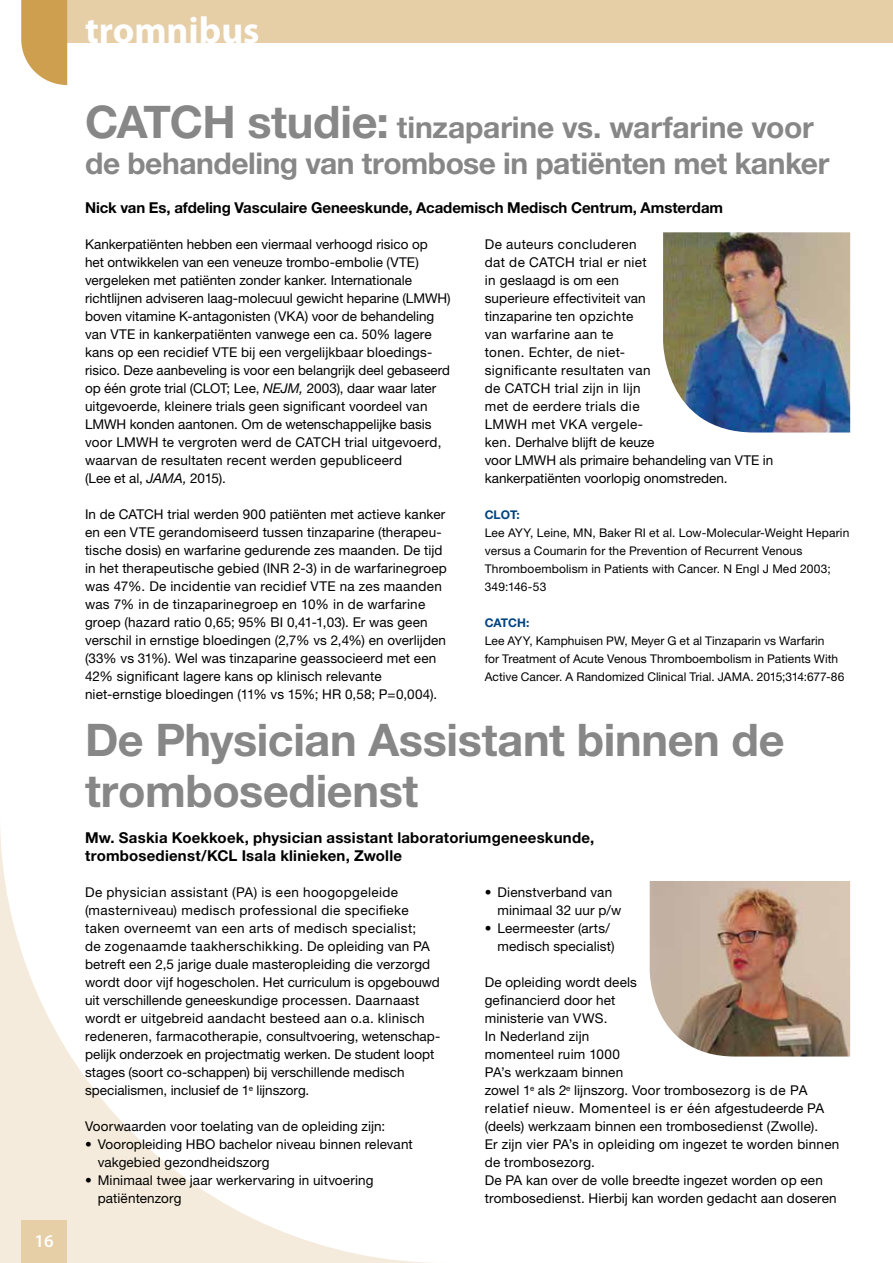
<style>
.page{position:relative;width:893px;height:1263px;background:#fff}
.page>*{position:absolute;margin:0;border:0;box-sizing:border-box;transform-origin:0 0}
.t1{font:700 45px/51px "Helvetica Neue LT Std";letter-spacing:-.01em;color:#878787}
.t2{font:700 37.5px "Myriad Pro";color:#fff}
.t3{font:700 30px/36px "Helvetica Neue LT Std";letter-spacing:-.015em;color:#878787}
.t4{font:600 18px "Myriad Pro";color:#fff}
.t5{font:700 15px/18px "Helvetica Neue LT Std";letter-spacing:.01em;color:#000}
.t6{font:13.5px/18px "Helvetica Neue LT Std";letter-spacing:.01em;color:#000}
.t7{font:12px/18px "Helvetica Neue LT Std";letter-spacing:.01em;color:#000}
.t8{font:700 12px "Helvetica Neue LT Std";color:#004380}
.s1{font-size:45px}
.s2{font-style:italic}
</style>
<div class="page">
<svg style="left:0;top:830px;width:431px;height:433px"></svg>
<div style="left:21px;top:1220px;width:46px;height:43px;background:#e6cea7"></div>
<div style="left:67px;top:0;width:826px;height:43px;background:#e6cea7"></div>
<svg style="left:21px;top:0;width:46px;height:85px;background:#d3aa64"></svg>
<img style="left:663px;top:232px;width:187px;height:200px">
<img style="left:650px;top:881px;width:200px;height:175px">
<h3 class="t4" style="left:35px;top:1231px;width:21px">16</h3>
<h2 class="t2" style="left:85px;top:9px;width:176px">tromnibus</h2>
<h3 class="t3" style="left:85px;top:109px;width:746px"><span class="s1">CATCH studie:</span> tinzaparine vs. warfarine voor de behandeling van trombose in patiënten met kanker</h3>
<p class="t5" style="left:85px;top:199px;width:640px">Nick van Es, afdeling Vasculaire Geneeskunde, Academisch Medisch Centrum, Amsterdam</p>
<p class="t6" style="left:85px;top:235px;width:367px">Kankerpatiënten hebben een viermaal verhoogd risico op<br>het ontwikkelen van een veneuze trombo-embolie (VTE) vergeleken met patiënten zonder kanker. Internationale richtlijnen adviseren laag-molecuul gewicht heparine (LMWH) boven vitamine K-antagonisten (VKA) voor de behandeling van VTE in kankerpatiënten vanwege een ca. 50% lagere kans op een recidief VTE bij een vergelijkbaar bloedings&shy;risico. Deze aanbeveling is voor een belangrijk deel gebaseerd op één grote trial (CLOT; Lee, <span class="s2">NEJM,</span> 2003), daar waar later uitgevoerde, kleinere trials geen significant voordeel van LMWH konden aantonen. Om de wetenschappelijke basis voor LMWH te vergroten werd de CATCH trial uitgevoerd, waarvan de resultaten recent werden gepubliceerd<br>(Lee et al, <span class="s2">JAMA,</span> 2015).</p>
<p class="t6" style="left:85px;top:505px;width:363px">In de CATCH trial werden 900 patiënten met actieve kanker en een VTE gerandomiseerd tussen tinzaparine (therapeu&shy;tische dosis) en warfarine gedurende zes maanden. De tijd in het therapeutische gebied (INR 2-3) in de warfarinegroep was 47%. De incidentie van recidief VTE na zes maanden was 7% in de tinzaparinegroep en 10% in de warfarine groep (hazard ratio 0,65; 95% BI 0,41-1,03). Er was geen verschil in ernstige bloedingen (2,7% vs 2,4%) en overlijden (33% vs 31%). Wel was tinzaparine geassocieerd met een 42% significant lagere kans op klinisch relevante niet-ernstige bloedingen (11% vs 15%; HR 0,58; P=0,004).</p>
<p class="t6" style="left:485px;top:235px;width:290px">De auteurs concluderen<br>dat de CATCH trial er niet<br>in geslaagd is om een<br>superieure effectiviteit van<br>tinzaparine ten opzichte<br>van warfarine aan te<br>tonen. Echter, de niet-<br>significante resultaten van<br>de CATCH trial zijn in lijn<br>met de eerdere trials die<br>LMWH met VKA vergele-<br>ken. Derhalve blijft de keuze<br>voor LMWH als primaire behandeling van VTE in kankerpatiënten voorlopig onomstreden.</p>
<p class="t8" style="left:485px;top:508px;width:36px">CLOT:</p>
<p class="t7" style="left:485px;top:524px;width:366px">Lee AYY, Leine, MN, Baker RI et al. Low-Molecular-Weight Heparin versus a Coumarin for the Prevention of Recurrent Venous Thromboembolism in Patients with Cancer. N Engl J Med 2003; 349:146-53</p>
<p class="t8" style="left:485px;top:616px;width:46px">CATCH:</p>
<p class="t7" style="left:485px;top:632px;width:361px">Lee AYY, Kamphuisen PW, Meyer G et al Tinzaparin vs Warfarin<br>for Treatment of Acute Venous Thromboembolism in Patients With<br>Active Cancer. A Randomized Clinical Trial. JAMA. 2015;314:677-86</p>
<h1 class="t1" style="left:85px;top:713px;width:701px">De Physician Assistant binnen de trombosedienst</h1>
<p class="t5" style="left:85px;top:829px;width:511px">Mw. Saskia Koekkoek, physician assistant laboratoriumgeneeskunde, trombosedienst/KCL Isala klinieken, Zwolle</p>
<p class="t6" style="left:85px;top:883px;width:357px">De physician assistant (PA) is een hoogopgeleide (masterniveau) medisch professional die specifieke taken overneemt van een arts of medisch specialist;<br>de zogenaamde taakherschikking. De opleiding van PA betreft een 2,5 jarige duale masteropleiding die verzorgd wordt door vijf hogescholen. Het curriculum is opgebouwd uit verschillende geneeskundige processen. Daarnaast wordt er uitgebreid aandacht besteed aan o.a. klinisch redeneren, farmacotherapie, consultvoering, wetenschap&shy;pelijk onderzoek en projectmatig werken. De student loopt stages (soort co-schappen) bij verschillende medisch specialismen, inclusief de 1<sup>e</sup> lijnszorg.</p>
<p class="t6" style="left:85px;top:1117px;width:302px">Voorwaarden voor toelating van de opleiding zijn:</p>
<p class="t6" style="left:98px;top:1135px;width:317px;text-indent:-13px">• Vooropleiding HBO bachelor niveau binnen relevant vakgebied gezondheidszorg</p>
<p class="t6" style="left:98px;top:1171px;width:277px;text-indent:-13px">• Minimaal twee jaar werkervaring in uitvoering patiëntenzorg</p>
<p class="t6" style="left:497px;top:883px;width:125px;text-indent:-13px">• Dienstverband van minimaal 32 uur p/w</p>
<p class="t6" style="left:497px;top:919px;width:118px;text-indent:-13px">• Leermeester (arts/ medisch specialist)</p>
<p class="t6" style="left:485px;top:973px;width:356px">De opleiding wordt deels<br>gefinancierd door het<br>ministerie van VWS.<br>In Nederland zijn<br>momenteel ruim 1000<br>PA’s werkzaam binnen<br>zowel 1<sup>e</sup> als 2<sup>e</sup> lijnszorg. Voor trombosezorg is de PA relatief nieuw. Momenteel is er één afgestudeerde PA (deels) werkzaam binnen een trombosedienst (Zwolle).<br>Er zijn vier PA’s in opleiding om ingezet te worden binnen de trombosezorg.<br>De PA kan over de volle breedte ingezet worden op een trombosedienst. Hierbij kan worden gedacht aan doseren</p>
</div>
